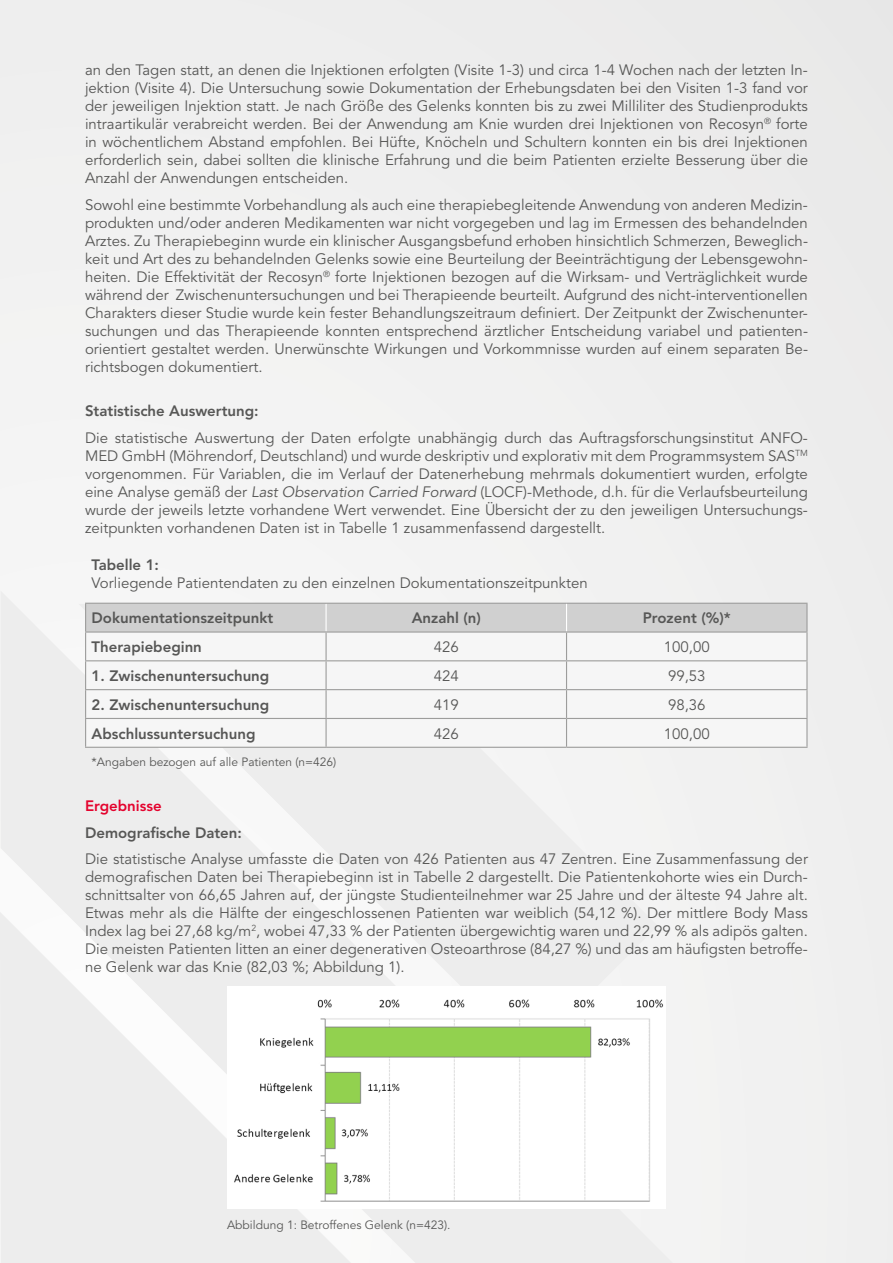
<style>
.page{position:relative;width:893px;height:1263px;background:#efefef}
.page>*{position:absolute;margin:0;border:0;box-sizing:border-box;transform-origin:0 0}
.t1{font:15px/18px "Avenir";color:#575756;text-align:justify}
.t2{font:800 15px "Avenir";color:#575756}
.t3{font:800 15px "Avenir";color:#e4032e}
.t4{font:12px "Avenir";color:#575756}
.s1{font-style:italic}
</style>
<div class="page">
<svg style="left:22px;top:914px;width:205px;height:224px"></svg>
<svg style="left:85px;top:603px;width:722px;height:144px"></svg>
<hr style="left:85px;top:747px;width:241px;height:1px;background:#9d9d9c">
<hr style="left:326px;top:747px;width:240px;height:1px;background:#9d9d9c">
<hr style="left:566px;top:747px;width:241px;height:1px;background:#9d9d9c">
<img style="left:227px;top:986px;width:439px;height:223px">
<p class="t1" style="left:85px;top:61px;width:724px">an den Tagen statt, an denen die Injektionen erfolgten (Visite 1-3) und circa 1-4 Wochen nach der letzten In&shy;jektion (Visite 4). Die Untersuchung sowie Dokumentation der Erhebungsdaten bei den Visiten 1-3 fand vor der jeweiligen Injektion statt. Je nach Größe des Gelenks konnten bis zu zwei Milliliter des Studienprodukts intraartikulär verabreicht werden. Bei der Anwendung am Knie wurden drei Injektionen von Recosyn<sup>®</sup> forte in wöchentlichem Abstand empfohlen. Bei Hüfte, Knöcheln und Schultern konnten ein bis drei Injektionen erforderlich sein, dabei sollten die klinische Erfahrung und die beim Patienten erzielte Besserung über die Anzahl der Anwendungen entscheiden.</p>
<p class="t1" style="left:85px;top:196px;width:724px">Sowohl eine bestimmte Vorbehandlung als auch eine therapiebegleitende Anwendung von anderen Medizin&shy;produkten und/oder anderen Medikamenten war nicht vorgegeben und lag im Ermessen des behandelnden Arztes. Zu Therapiebeginn wurde ein klinischer Ausgangsbefund erhoben hinsichtlich Schmerzen, Beweglich&shy;keit und Art des zu behandelnden Gelenks sowie eine Beurteilung der Beeinträchtigung der Lebensgewohn&shy;heiten. Die Effektivität der Recosyn<sup>®</sup> forte Injektionen bezogen auf die Wirksam- und Verträglichkeit wurde während der Zwischenuntersuchungen und bei Therapieende beurteilt. Aufgrund des nicht-interventionellen Charakters dieser Studie wurde kein fester Behandlungszeitraum definiert. Der Zeitpunkt der Zwischenunter&shy;suchungen und das Therapieende konnten entsprechend ärztlicher Entscheidung variabel und patienten&shy;orientiert gestaltet werden. Unerwünschte Wirkungen und Vorkommnisse wurden auf einem separaten Be&shy;richtsbogen dokumentiert.</p>
<p class="t2" style="left:85px;top:402px;width:175px">Statistische Auswertung:</p>
<p class="t1" style="left:85px;top:429px;width:724px">Die statistische Auswertung der Daten erfolgte unabhängig durch das Auftragsforschungsinstitut ANFO-MED GmbH (Möhrendorf, Deutschland) und wurde deskriptiv und explorativ mit dem Programmsystem SAS<sup>TM </sup>vorgenommen. Für Variablen, die im Verlauf der Datenerhebung mehrmals dokumentiert wurden, erfolgte eine Analyse gemäß der <span class="s1">Last Observation Carried Forward</span> (LOCF)-Methode, d.h. für die Verlaufsbeurteilung wurde der jeweils letzte vorhandene Wert verwendet. Eine Übersicht der zu den jeweiligen Untersuchungs&shy;zeitpunkten vorhandenen Daten ist in Tabelle 1 zusammenfassend dargestellt.</p>
<p class="t2" style="left:92px;top:555px;width:69px">Tabelle 1:</p>
<p class="t1" style="left:92px;top:574px;width:498px">Vorliegende Patientendaten zu den einzelnen Dokumentationszeitpunkten</p>
<p class="t2" style="left:92px;top:609px;width:183px">Dokumentationszeitpunkt</p>
<p class="t2" style="left:412px;top:609px;width:71px">Anzahl (n)</p>
<p class="t2" style="left:643px;top:609px;width:90px">Prozent (%)*</p>
<p class="t2" style="left:92px;top:638px;width:112px">Therapiebeginn</p>
<p class="t1" style="left:434px;top:638px;width:27px">426</p>
<p class="t1" style="left:664px;top:638px;width:47px">100,00</p>
<p class="t2" style="left:92px;top:667px;width:179px">1. Zwischenuntersuchung</p>
<p class="t1" style="left:434px;top:667px;width:27px">424</p>
<p class="t1" style="left:668px;top:667px;width:39px">99,53</p>
<p class="t2" style="left:92px;top:696px;width:179px">2. Zwischenuntersuchung</p>
<p class="t1" style="left:434px;top:696px;width:27px">419</p>
<p class="t1" style="left:668px;top:696px;width:39px">98,36</p>
<p class="t2" style="left:92px;top:724px;width:165px">Abschlussuntersuchung</p>
<p class="t1" style="left:434px;top:725px;width:27px">426</p>
<p class="t1" style="left:664px;top:725px;width:47px">100,00</p>
<p class="t4" style="left:92px;top:755px;width:246px">*Angaben bezogen auf alle Patienten (n=426)</p>
<p class="t3" style="left:85px;top:797px;width:78px">Ergebnisse</p>
<p class="t2" style="left:85px;top:824px;width:158px">Demografische Daten:</p>
<p class="t1" style="left:85px;top:850px;width:724px">Die statistische Analyse umfasste die Daten von 426 Patienten aus 47 Zentren. Eine Zusammenfassung der demografischen Daten bei Therapiebeginn ist in Tabelle 2 dargestellt. Die Patientenkohorte wies ein Durch&shy;schnittsalter von 66,65 Jahren auf, der jüngste Studienteilnehmer war 25 Jahre und der älteste 94 Jahre alt.<br>Etwas mehr als die Hälfte der eingeschlossenen Patienten war weiblich (54,12 %). Der mittlere Body Mass Index lag bei 27,68 kg/m<sup>2</sup>, wobei 47,33 % der Patienten übergewichtig waren und 22,99 % als adipös galten.<br>Die meisten Patienten litten an einer degenerativen Osteoarthrose (84,27 %) und das am häufigsten betroffe&shy;ne Gelenk war das Knie (82,03 %; Abbildung 1).</p>
<p class="t4" style="left:227px;top:1218px;width:225px">Abbildung 1: Betroffenes Gelenk (n=423).</p>
</div>
